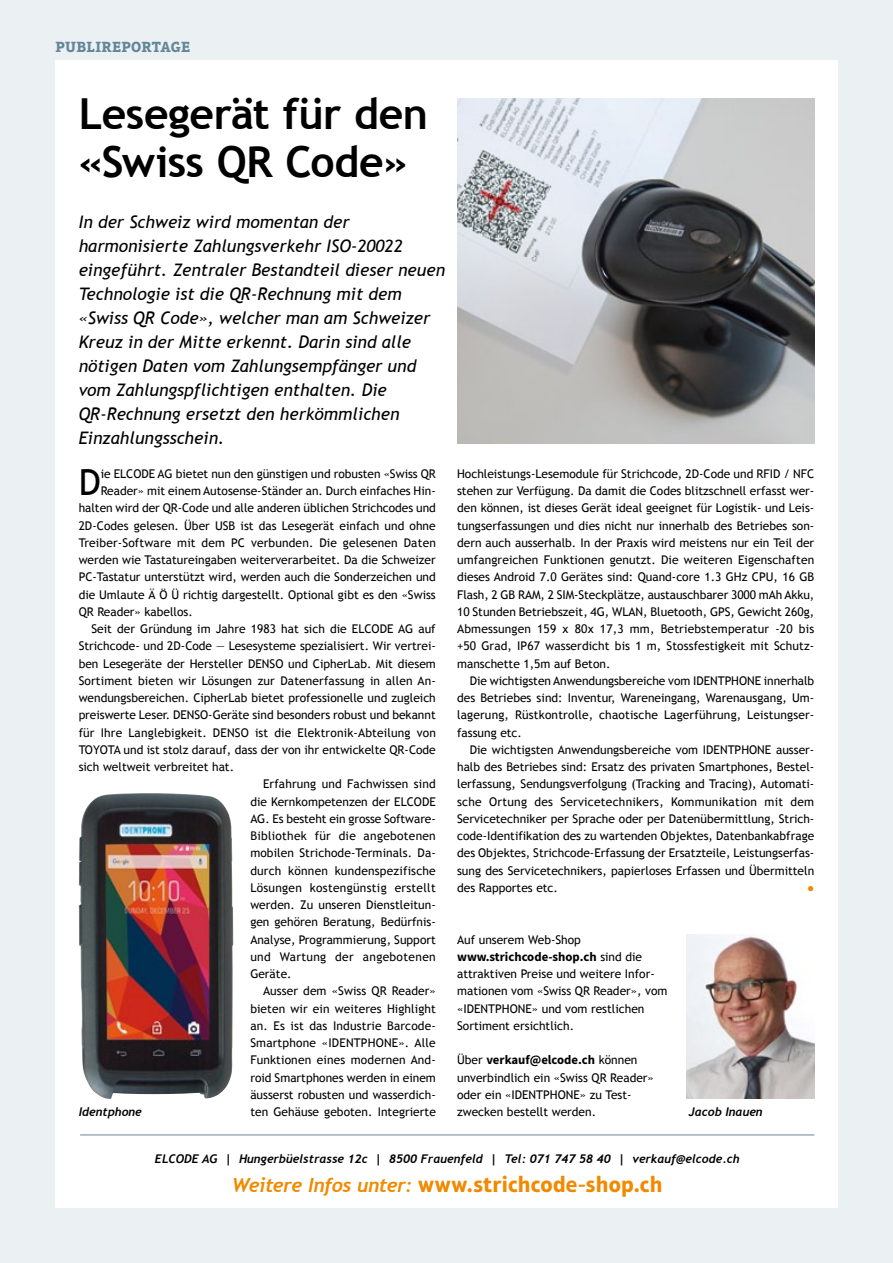
<style>
.page{position:relative;width:893px;height:1263px;background:#ebf0f3}
.page>*{position:absolute;margin:0;border:0;box-sizing:border-box;transform-origin:0 0}
._02_Head_Publi_klein{font:700 42.75px/48px "Trebuchet MS";letter-spacing:-.01em;color:#000}
._04_Lauf_Publi_Initi{font:36.15px "Trebuchet MS";color:#000}
._00_Weiter_Infos_Pub{font:700 22.5px "Aptifer Sans LT Pro";letter-spacing:.005em;color:#f08a00}
._03_Motto_Publi{font:italic 17.25px/24px "Trebuchet MS";color:#000}
.t1{font:700 15px "Aptifer Slab LT Pro";letter-spacing:.025em;color:#638798}
._04_Lauf_Publi_ohne{font:700 12.75px "Source Sans Pro";color:#000}
._04_Lauf_Publi_mit_E{font:12px/17.2px "Trebuchet MS";color:#000}
._04_Lauf_Publi_Initi-2{font:12px "Trebuchet MS";color:#000}
._04_Lauf_Publi_ohne-2{font:12px/17.2px "Trebuchet MS";color:#000}
._06_BU_Publi{font:italic 700 12px "Trebuchet";color:#000}
._04_Lauf_Publi_mit_E-2{font:12px "Trebuchet MS";color:#f08a00}
.s1{font-family:"Trebuchet MS";font-weight:400;font-size:12px}
.s2{font-family:"Trebuchet";font-style:italic;font-size:19.5px}
</style>
<div class="page">
<div style="left:55px;top:60px;width:783px;height:1148px;background:#fff"></div>
<hr style="left:80px;top:1134px;width:734px;height:1px;background:#638798">
<img style="left:457px;top:98px;width:357px;height:345px">
<img style="left:79px;top:793px;width:154px;height:306px">
<img style="left:687px;top:934px;width:127px;height:165px">
<p class="t1" style="left:55px;top:37px;width:136px">PUBLIREPORTAGE</p>
<p class="_02_Head_Publi_klein" style="left:79px;top:90px;width:351px">Lesegerät für den «Swiss QR Code»</p>
<p class="_03_Motto_Publi" style="left:79px;top:210px;width:368px">In der Schweiz wird momentan der harmonisierte Zahlungsverkehr ISO-20022 eingeführt. Zentraler Bestandteil dieser neuen Technologie ist die QR-Rechnung mit dem «Swiss QR Code», welcher man am Schweizer Kreuz in der Mitte erkennt. Darin sind alle nötigen Daten vom Zahlungsempfänger und vom Zahlungspflichtigen enthalten. Die QR-Rechnung ersetzt den herkömmlichen Einzahlungsschein.</p>
<p class="_04_Lauf_Publi_Initi" style="left:79px;top:461px;width:24px">D</p>
<p class="_04_Lauf_Publi_Initi-2" style="left:101px;top:466px;width:337px">ie ELCODE AG bietet nun den günstigen und robusten «Swiss QR</p>
<p class="_04_Lauf_Publi_mit_E" style="left:457px;top:465px;width:359px">Hochleistungs-Lesemodule für Strichcode, 2D-Code und RFID / NFC stehen zur Verfügung. Da damit die Codes blitzschnell erfasst wer&shy;den können, ist dieses Gerät ideal geeignet für Logistik- und Leis&shy;tungserfassungen und dies nicht nur innerhalb des Betriebes son&shy;dern auch ausserhalb. In der Praxis wird meistens nur ein Teil der umfangreichen Funktionen genutzt. Die weiteren Eigenschaften dieses Android 7.0 Gerätes sind: Quand-core 1.3 GHz CPU, 16 GB Flash, 2 GB RAM, 2 SIM-Steckplätze, austauschbarer 3000 mAh Akku, 10 Stunden Betriebszeit, 4G, WLAN, Bluetooth, GPS, Gewicht 260g, Abmessungen 159 x 80x 17,3 mm, Betriebstemperatur -20 bis +50 Grad, IP67 wasserdicht bis 1 m, Stossfestigkeit mit Schutz&shy;manschette 1,5m auf Beton.</p>
<p class="_04_Lauf_Publi_mit_E" style="left:457px;top:672px;width:359px;text-indent:13px">Die wichtigsten Anwendungsbereiche vom IDENTPHONE innerhalb des Betriebes sind: Inventur, Wareneingang, Warenausgang, Um&shy;lagerung, Rüstkontrolle, chaotische Lagerführung, Leistungser&shy;fassung etc.</p>
<p class="_04_Lauf_Publi_mit_E" style="left:457px;top:741px;width:359px;text-align:justify;text-indent:13px">Die wichtigsten Anwendungsbereiche vom IDENTPHONE ausser&shy;halb des Betriebes sind: Ersatz des privaten Smartphones, Bestel&shy;lerfassung, Sendungsverfolgung (Tracking and Tracing), Automati&shy;sche Ortung des Servicetechnikers, Kommunikation mit dem Servicetechniker per Sprache oder per Datenübermittlung, Strich&shy;code-Identifikation des zu wartenden Objektes, Datenbankabfrage des Objektes, Strichcode-Erfassung der Ersatzteile, Leistungserfas&shy;sung des Servicetechnikers, papierloses Erfassen und Übermitteln des Rapportes etc.</p>
<p class="_04_Lauf_Publi_Initi-2" style="left:101px;top:484px;width:337px">Reader» mit einem Autosense-Ständer an. Durch einfaches Hin-</p>
<p class="_04_Lauf_Publi_Initi-2" style="left:79px;top:501px;width:359px">halten wird der QR-Code und alle anderen üblichen Strichcodes und</p>
<p class="_04_Lauf_Publi_Initi-2" style="left:79px;top:518px;width:359px">2D-Codes gelesen. Über USB ist das Lesegerät einfach und ohne</p>
<p class="_04_Lauf_Publi_Initi-2" style="left:79px;top:535px;width:359px">Treiber-Software mit dem PC verbunden. Die gelesenen Daten</p>
<p class="_04_Lauf_Publi_Initi-2" style="left:79px;top:553px;width:359px">werden wie Tastatureingaben weiterverarbeitet. Da die Schweizer</p>
<p class="_04_Lauf_Publi_Initi-2" style="left:79px;top:570px;width:359px">PC-Tastatur unterstützt wird, werden auch die Sonderzeichen und</p>
<p class="_04_Lauf_Publi_Initi-2" style="left:79px;top:587px;width:359px">die Umlaute Ä Ö Ü richtig dargestellt. Optional gibt es den «Swiss</p>
<p class="_04_Lauf_Publi_Initi-2" style="left:79px;top:604px;width:116px">QR Reader» kabellos.</p>
<p class="_04_Lauf_Publi_mit_E" style="left:79px;top:620px;width:359px;text-indent:13px">Seit der Gründung im Jahre 1983 hat sich die ELCODE AG auf Strichcode- und 2D-Code — Lesesysteme spezialisiert. Wir vertrei&shy;ben Lesegeräte der Hersteller DENSO und CipherLab. Mit diesem Sortiment bieten wir Lösungen zur Datenerfassung in allen An&shy;wendungsbereichen. CipherLab bietet professionelle und zugleich preiswerte Leser. DENSO-Geräte sind besonders robust und bekannt für Ihre Langlebigkeit. DENSO ist die Elektronik-Abteilung von TOYOTA und ist stolz darauf, dass der von ihr entwickelte QR-Code sich weltweit verbreitet hat.</p>
<p class="_04_Lauf_Publi_mit_E" style="left:250px;top:776px;width:187px;text-align:justify;text-indent:13px">Erfahrung und Fachwissen sind die Kernkompetenzen der ELCODE AG. Es besteht ein grosse Software-Bibliothek für die angebotenen mobilen Strichode-Terminals. Da&shy;durch können kundenspezifische Lösungen kostengünstig erstellt werden. Zu unseren Dienstleitun&shy;gen gehören Beratung, Bedürfnis-Analyse, Programmierung, Support und Wartung der angebotenen Geräte.</p>
<p class="_04_Lauf_Publi_mit_E" style="left:250px;top:983px;width:187px;text-align:justify;text-indent:13px">Ausser dem «Swiss QR Reader» bieten wir ein weiteres Highlight an. Es ist das Industrie Barcode-Smartphone «IDENTPHONE». Alle Funktionen eines modernen And&shy;roid Smartphones werden in einem äusserst robusten und wasserdich&shy;ten Gehäuse geboten. Integrierte</p>
<p class="_04_Lauf_Publi_mit_E-2" style="left:807px;top:880px;width:9px">●</p>
<p class="_04_Lauf_Publi_ohne-2" style="left:457px;top:931px;width:125px">Auf unserem Web-Shop</p>
<p class="_04_Lauf_Publi_ohne" style="left:457px;top:948px;width:186px">www.strichcode-shop.ch <span class="s1">sind die</span></p>
<p class="_04_Lauf_Publi_ohne-2" style="left:457px;top:965px;width:212px">attraktiven Preise und weitere Infor&shy;mationen vom «Swiss QR Reader», vom «IDENTPHONE» und vom restlichen Sortiment ersichtlich.</p>
<p class="_04_Lauf_Publi_ohne" style="left:457px;top:1051px;width:182px"><span class="s1">Über</span> verkauf@elcode.ch <span class="s1">können</span></p>
<p class="_04_Lauf_Publi_ohne-2" style="left:457px;top:1069px;width:198px">unverbindlich ein «Swiss QR Reader» oder ein «IDENTPHONE» zu Test-</p>
<p class="_06_BU_Publi" style="left:79px;top:1104px;width:65px">Identphone</p>
<p class="_04_Lauf_Publi_ohne-2" style="left:457px;top:1103px;width:140px">zwecken bestellt werden.</p>
<p class="_06_BU_Publi" style="left:689px;top:1104px;width:75px">Jacob Inauen</p>
<p class="_06_BU_Publi" style="left:155px;top:1151px;width:586px">ELCODE AG | Hungerbüelstrasse 12c | 8500 Frauenfeld | Tel: 071 747 58 40 | verkauf@elcode.ch</p>
<p class="_00_Weiter_Infos_Pub" style="left:232px;top:1170px;width:432px"><span class="s2">Weitere Infos unter:</span> www.strichcode-shop.ch</p>
</div>
